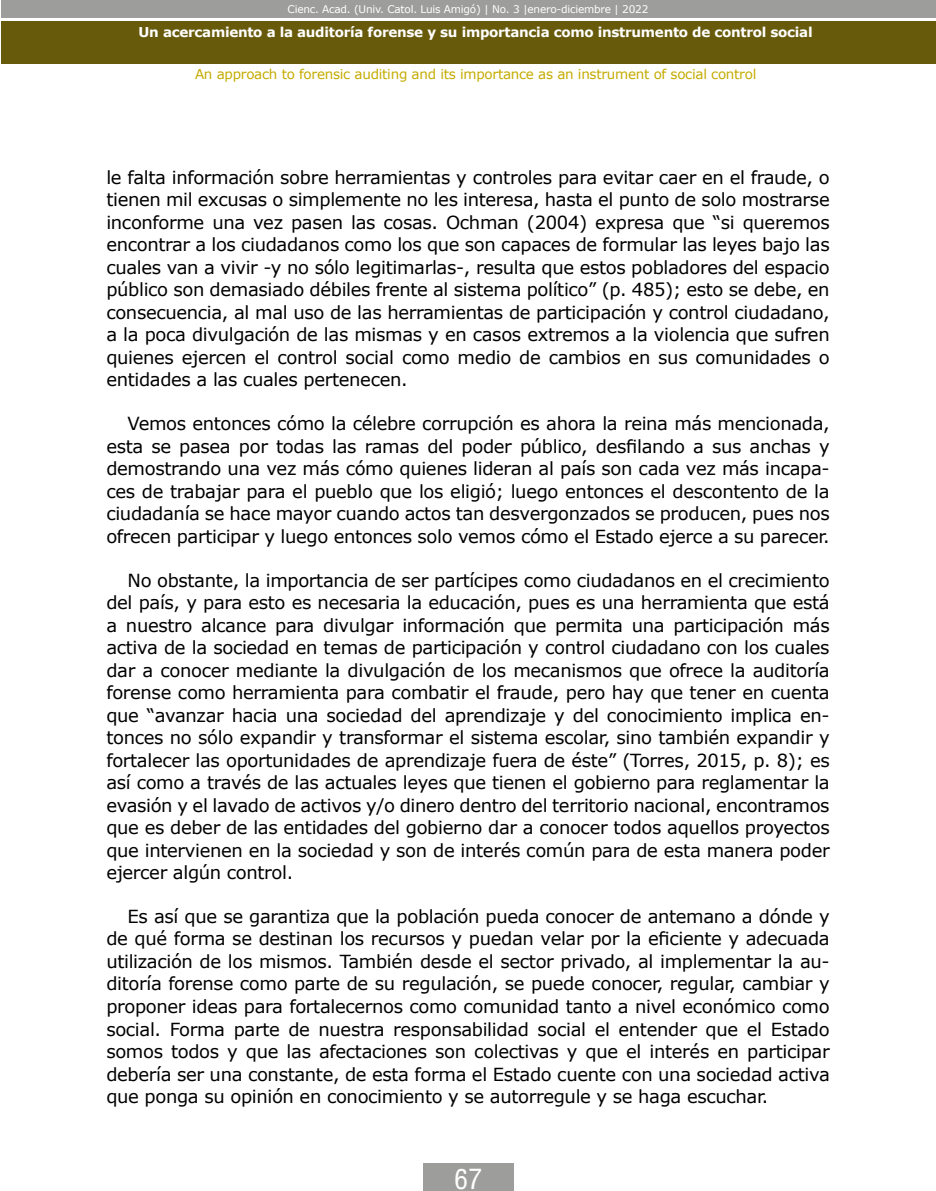
<style>
.page{position:relative;width:936px;height:1191px;background:#fff}
.page>*{position:absolute;margin:0;border:0;box-sizing:border-box;transform-origin:0 0}
.t1{font:27px "Arena Condensed";color:#fff}
.t2{font:18px/22.5px "Verdana";letter-spacing:-.02em;color:#000;text-align:justify}
.t3{font:700 13.5px "Verdana";letter-spacing:-.02em;color:#fff}
.t4{font:13.5px "Verdana";letter-spacing:-.02em;color:#c4ab00}
.t5{font:10.5px "Verdana";letter-spacing:-.02em;color:#fff}
</style>
<div class="page">
<div style="left:1px;top:21px;width:934px;height:43px;background:#685a0b"></div>
<div style="left:1px;top:0;width:934px;height:18px;background:#9d9d9c"></div>
<div style="left:423px;top:1163px;width:90px;height:28px;background:#9d9d9c"></div>
<p class="t5" style="left:287px;top:2px;width:362px">Cienc. Acad. (Univ. Catol. Luis Amigó) | No. 3 |enero-diciembre | 2022</p>
<p class="t3" style="left:139px;top:22px;width:675px">Un acercamiento a la auditoría forense y su importancia como instrumento de control social</p>
<p class="t4" style="left:195px;top:65px;width:563px">An approach to forensic auditing and its importance as an instrument of social control</p>
<p class="t2" style="left:106px;top:166px;width:725px">le falta información sobre herramientas y controles para evitar caer en el fraude, o tienen mil excusas o simplemente no les interesa, hasta el punto de solo mostrarse inconforme una vez pasen las cosas. Ochman (2004) expresa que “si queremos encontrar a los ciudadanos como los que son capaces de formular las leyes bajo las cuales van a vivir -y no sólo legitimarlas-, resulta que estos pobladores del espacio público son demasiado débiles frente al sistema político” (p. 485); esto se debe, en consecuencia, al mal uso de las herramientas de participación y control ciudadano, a la poca divulgación de las mismas y en casos extremos a la violencia que sufren quienes ejercen el control social como medio de cambios en sus comunidades o entidades a las cuales pertenecen.</p>
<p class="t2" style="left:106px;top:412px;width:725px;text-indent:21px">Vemos entonces cómo la célebre corrupción es ahora la reina más mencionada, esta se pasea por todas las ramas del poder público, desfilando a sus anchas y demostrando una vez más cómo quienes lideran al país son cada vez más incapa&shy;ces de trabajar para el pueblo que los eligió; luego entonces el descontento de la ciudadanía se hace mayor cuando actos tan desvergonzados se producen, pues nos ofrecen participar y luego entonces solo vemos cómo el Estado ejerce a su parecer.</p>
<p class="t2" style="left:106px;top:568px;width:725px;text-indent:21px">No obstante, la importancia de ser partícipes como ciudadanos en el crecimiento del país, y para esto es necesaria la educación, pues es una herramienta que está a nuestro alcance para divulgar información que permita una participación más activa de la sociedad en temas de participación y control ciudadano con los cuales dar a conocer mediante la divulgación de los mecanismos que ofrece la auditoría forense como herramienta para combatir el fraude, pero hay que tener en cuenta que “avanzar hacia una sociedad del aprendizaje y del conocimiento implica en&shy;tonces no sólo expandir y transformar el sistema escolar, sino también expandir y fortalecer las oportunidades de aprendizaje fuera de éste” (Torres, 2015, p. 8); es así como a través de las actuales leyes que tienen el gobierno para reglamentar la evasión y el lavado de activos y/o dinero dentro del territorio nacional, encontramos que es deber de las entidades del gobierno dar a conocer todos aquellos proyectos que intervienen en la sociedad y son de interés común para de esta manera poder ejercer algún control.</p>
<p class="t2" style="left:106px;top:905px;width:725px;text-indent:21px">Es así que se garantiza que la población pueda conocer de antemano a dónde y de qué forma se destinan los recursos y puedan velar por la eficiente y adecuada utilización de los mismos. También desde el sector privado, al implementar la au&shy;ditoría forense como parte de su regulación, se puede conocer, regular, cambiar y proponer ideas para fortalecernos como comunidad tanto a nivel económico como social. Forma parte de nuestra responsabilidad social el entender que el Estado somos todos y que las afectaciones son colectivas y que el interés en participar debería ser una constante, de esta forma el Estado cuente con una sociedad activa que ponga su opinión en conocimiento y se autorregule y se haga escuchar.</p>
<h1 class="t1" style="left:454px;top:1163px;width:29px">67</h1>
</div>
